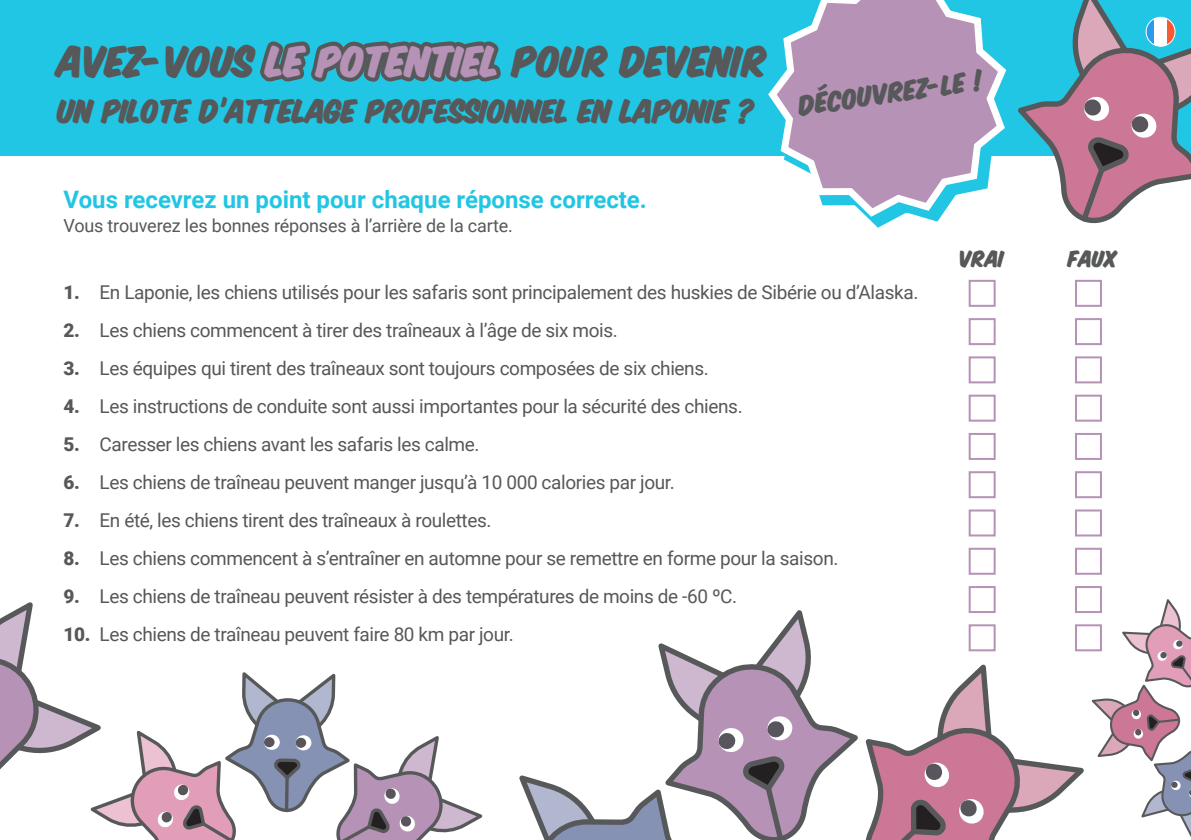
<style>
.page{position:relative;width:1191px;height:840px;background:#fff}
.page>*{position:absolute;margin:0;border:0;box-sizing:border-box;transform-origin:0 0}
.pääotsikko{font:34px "Komika Title Paint";letter-spacing:-.01em;color:#57585a}
.pääotsikko-2{font:26px "Komika Title Paint";letter-spacing:-.02em;color:#57585a}
.alaotsikko{font:700 24px "Roboto";color:#20c6e3}
.pääotsikko-3{font:22px "Komika Title Paint";color:#57585a}
.t1{font:19px "Roboto";letter-spacing:-.02em;color:#57585a}
.t2{font:18px "Roboto";letter-spacing:-.01em;color:#57585a}
.pääotsikko-4{font:18px "Komika Title Paint";letter-spacing:.01em;color:#57585a}
.s1{color:#b592b6}
.s2{font-weight:900}
</style>
<div class="page">
<div style="left:0;top:0;width:1191px;height:155px;background:#20c6e3"></div>
<svg style="left:254px;top:41px;width:252px;height:115px"></svg>
<svg style="left:764px;top:0;width:246px;height:221px"></svg>
<svg style="left:0;top:602px;width:483px;height:237px"></svg>
<svg style="left:519px;top:597px;width:672px;height:242px"></svg>
<svg style="left:1011px;top:0;width:180px;height:224px"></svg>
<div style="left:968px;top:280px;width:27px;height:26px;background:#fff;border:2px solid #b592b6"></div>
<div style="left:1075px;top:280px;width:27px;height:26px;background:#fff;border:2px solid #b592b6"></div>
<div style="left:968px;top:318px;width:27px;height:27px;background:#fff;border:2px solid #b592b6"></div>
<div style="left:1075px;top:318px;width:27px;height:27px;background:#fff;border:2px solid #b592b6"></div>
<div style="left:968px;top:356px;width:27px;height:27px;background:#fff;border:2px solid #b592b6"></div>
<div style="left:1075px;top:356px;width:27px;height:27px;background:#fff;border:2px solid #b592b6"></div>
<div style="left:968px;top:394px;width:27px;height:27px;background:#fff;border:2px solid #b592b6"></div>
<div style="left:1075px;top:394px;width:27px;height:27px;background:#fff;border:2px solid #b592b6"></div>
<div style="left:968px;top:471px;width:27px;height:27px;background:#fff;border:2px solid #b592b6"></div>
<div style="left:1075px;top:471px;width:27px;height:27px;background:#fff;border:2px solid #b592b6"></div>
<div style="left:968px;top:432px;width:27px;height:27px;background:#fff;border:2px solid #b592b6"></div>
<div style="left:1075px;top:432px;width:27px;height:27px;background:#fff;border:2px solid #b592b6"></div>
<div style="left:968px;top:509px;width:27px;height:27px;background:#fff;border:2px solid #b592b6"></div>
<div style="left:1075px;top:509px;width:27px;height:27px;background:#fff;border:2px solid #b592b6"></div>
<div style="left:968px;top:547px;width:27px;height:27px;background:#fff;border:2px solid #b592b6"></div>
<div style="left:1075px;top:547px;width:27px;height:27px;background:#fff;border:2px solid #b592b6"></div>
<div style="left:968px;top:585px;width:27px;height:27px;background:#fff;border:2px solid #b592b6"></div>
<div style="left:1075px;top:585px;width:27px;height:27px;background:#fff;border:2px solid #b592b6"></div>
<div style="left:968px;top:624px;width:27px;height:27px;background:#fff;border:2px solid #b592b6"></div>
<div style="left:1075px;top:624px;width:27px;height:27px;background:#fff;border:2px solid #b592b6"></div>
<svg style="left:1146px;top:17px;width:8px;height:29px"></svg>
<svg style="left:1166px;top:17px;width:9px;height:29px"></svg>
<div style="left:1154px;top:18px;width:12px;height:28px;background:#fff"></div>
<div style="left:1145px;top:17px;width:30px;height:30px;border:1px solid #fff;border-radius:50%"></div>
<p class="pääotsikko" style="left:57px;top:45px;width:711px">AVEZ-VOUS <span class="s1">LE POTENTIEL</span> POUR DEVENIR</p>
<p class="pääotsikko-2" style="left:57px;top:99px;width:699px">UN PILOTE D’ATTELAGE PROFESSIONNEL EN LAPONIE ?</p>
<p class="alaotsikko" style="left:63px;top:183px;width:585px">Vous recevrez un point pour chaque réponse correcte.</p>
<p class="t2" style="left:63px;top:213px;width:451px">Vous trouverez les bonnes réponses à l’arrière de la carte.</p>
<p class="pääotsikko-3" style="left:797px;top:95px;width:187px;rotate:-8deg">DÉCOUVREZ-LE !</p>
<p class="pääotsikko-4" style="left:958px;top:250px;width:47px">VRAI</p>
<p class="pääotsikko-4" style="left:1068px;top:250px;width:51px">FAUX</p>
<p class="t1" style="left:63px;top:278px;width:856px"><span class="s2">1.</span> En Laponie, les chiens utilisés pour les safaris sont principalement des huskies de Sibérie ou d’Alaska.</p>
<p class="t1" style="left:63px;top:316px;width:556px"><span class="s2">2.</span> Les chiens commencent à tirer des traîneaux à l’âge de six mois.</p>
<p class="t1" style="left:63px;top:354px;width:647px"><span class="s2">3.</span> Les équipes qui tirent des traîneaux sont toujours composées de six chiens.</p>
<p class="t1" style="left:63px;top:392px;width:680px"><span class="s2">4.</span> Les instructions de conduite sont aussi importantes pour la sécurité des chiens.</p>
<p class="t1" style="left:63px;top:430px;width:417px"><span class="s2">5.</span> Caresser les chiens avant les safaris les calme.</p>
<p class="t1" style="left:63px;top:468px;width:613px"><span class="s2">6.</span> Les chiens de traîneau peuvent manger jusqu’à 10 000 calories par jour.</p>
<p class="t1" style="left:63px;top:506px;width:429px"><span class="s2">7.</span> En été, les chiens tirent des traîneaux à roulettes.</p>
<p class="t1" style="left:63px;top:544px;width:776px"><span class="s2">8.</span> Les chiens commencent à s’entraîner en automne pour se remettre en forme pour la saison.</p>
<p class="t1" style="left:63px;top:582px;width:675px"><span class="s2">9.</span> Les chiens de traîneau peuvent résister à des températures de moins de -60 ºC.</p>
<p class="t1" style="left:63px;top:620px;width:451px"><span class="s2">10.</span> Les chiens de traîneau peuvent faire 80 km par jour.</p>
</div>
